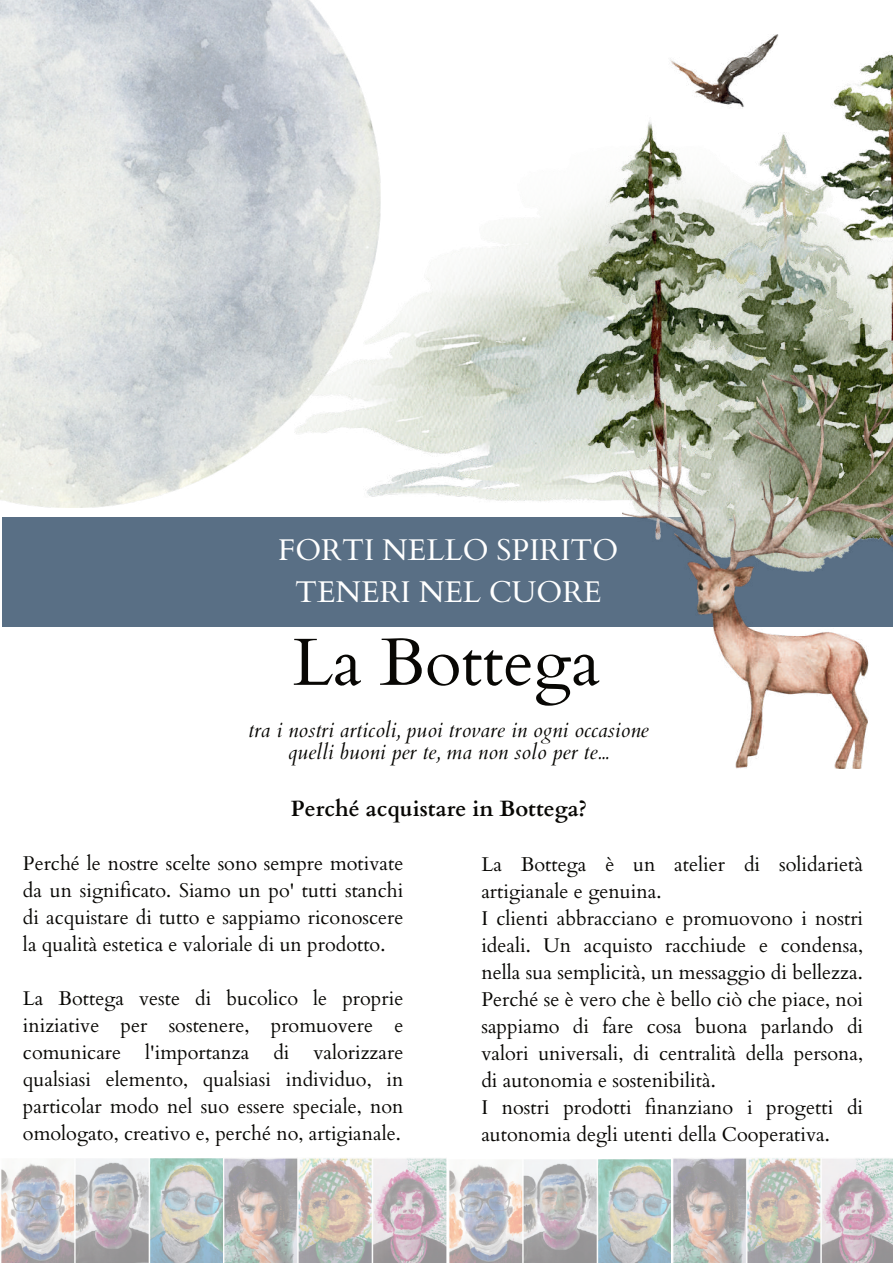
<style>
.page{position:relative;width:893px;height:1264px;background:#fff}
.page>*{position:absolute;margin:0;border:0;box-sizing:border-box;transform-origin:0 0}
.t1{font:66.75px "Cardo";color:#080704}
.t2{font:30px/41.5px "Cardo";color:#fff;text-align:center}
.t3{font:700 22.05px "Cardo";color:#080704}
.t4{font:italic 21.15px/21.3px "Cardo";color:#080704;text-align:center}
.t5{font:19.95px/27px "Cardo";color:#080704}
.t6{font:19.8px/27px "Cardo";color:#080704;text-align:justify}
</style>
<div class="page">
<div style="left:2px;top:517px;width:890px;height:109px;background:#596f85"></div>
<img style="left:1px;top:1158px;width:221px;height:104px">
<img style="left:224px;top:1158px;width:222px;height:104px">
<img style="left:449px;top:1159px;width:221px;height:103px">
<img style="left:673px;top:1158px;width:219px;height:104px">
<img style="left:0;top:0;width:377px;height:507px">
<img style="left:294px;top:145px;width:282px;height:362px">
<img style="left:576px;top:34px;width:316px;height:467px">
<img style="left:622px;top:375px;width:270px;height:393px">
<h2 class="t2" style="left:278px;top:527px;width:342px">FORTI NELLO SPIRITO<br>TENERI NEL CUORE</h2>
<h1 class="t1" style="left:292px;top:608px;width:309px">La Bottega</h1>
<p class="t4" style="left:248px;top:719px;width:402px">tra i nostri articoli, puoi trovare in ogni occasione quelli buoni per te, ma non solo per te...</p>
<p class="t3" style="left:291px;top:791px;width:298px">Perché acquistare in Bottega?</p>
<p class="t6" style="left:23px;top:848px;width:382px">Perché le nostre scelte sono sempre motivate da un significato. Siamo un po' tutti stanchi di acquistare di tutto e sappiamo riconoscere la qualità estetica e valoriale di un prodotto.</p>
<p class="t6" style="left:23px;top:983px;width:382px">La Bottega veste di bucolico le proprie iniziative per sostenere, promuovere e comunicare l'importanza di valorizzare qualsiasi elemento, qualsiasi individuo, in particolar modo nel suo essere speciale, non omologato, creativo e, perché no, artigianale.</p>
<p class="t5" style="left:481px;top:849px;width:383px">La Bottega è un atelier di solidarietà artigianale e genuina.<br>I clienti abbracciano e promuovono i nostri ideali. Un acquisto racchiude e condensa, nella sua semplicità, un messaggio di bellezza.<br>Perché se è vero che è bello ciò che piace, noi sappiamo di fare cosa buona parlando di valori universali, di centralità della persona, di autonomia e sostenibilità.<br>I nostri prodotti finanziano i progetti di autonomia degli utenti della Cooperativa.</p>
</div>
